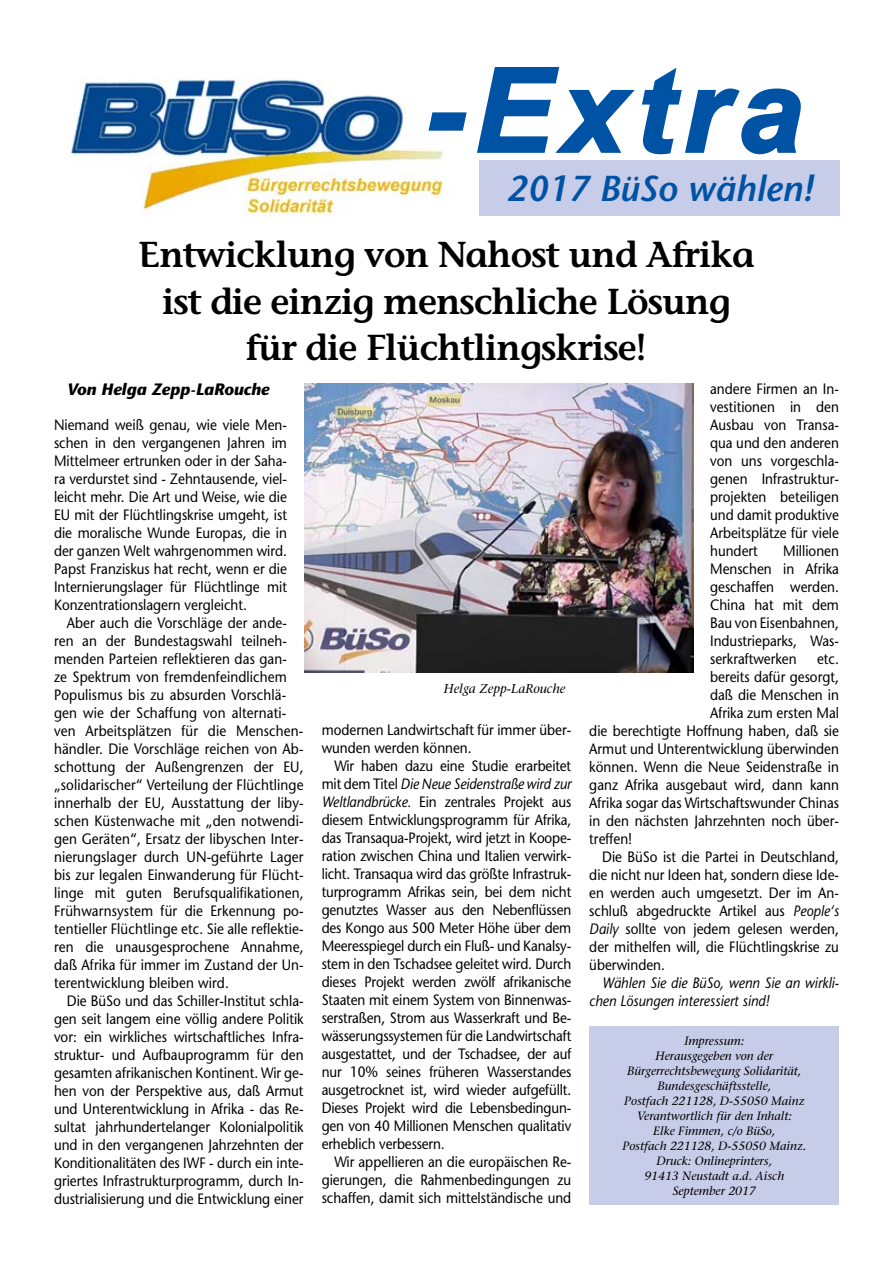
<style>
.page{position:relative;width:893px;height:1263px;background:#fff}
.page>*{position:absolute;margin:0;border:0;box-sizing:border-box;transform-origin:0 0}
.t1{font:italic 700 116.4px "Arial";letter-spacing:.08em;color:#0052a4}
.t2{font:600 36px/46.5px "Stone Informal Std";letter-spacing:-.025em;color:#000;text-align:center}
.t3{font:italic 600 36px "Stone Sans Std";color:#0052a4}
.t4{font:italic 700 16.5px "Stone Sans Std";letter-spacing:-.005em;color:#000}
.t5{font:500 15px/18px "Stone Sans Std";color:#000;text-align:justify;scale:.9 1}
.t6{font:italic 500 15px/18px "Stone Sans Std";color:#000;scale:.9 1}
.t7{font:italic 500 12.9px "Stone Serif Std";color:#000}
.t8{font:italic 500 12px/15px "Stone Serif Std";color:#000;text-align:center}
.s1{font-style:italic}
</style>
<div class="page">
<img style="left:71px;top:78px;width:377px;height:139px">
<svg style="left:427px;top:111px;width:40px;height:21px"></svg>
<svg style="left:477px;top:67px;width:324px;height:88px"></svg>
<div style="left:479px;top:161px;width:361px;height:55px;background:#c7cce8"></div>
<img style="left:304px;top:384px;width:389px;height:288px">
<div style="left:590px;top:1026px;width:249px;height:179px;background:#c7cce8"></div>
<h1 class="t1" style="left:426px;top:35px;width:378px">-Extra</h1>
<h2 class="t3" style="left:506px;top:167px;width:308px">2017 BüSo wählen!</h2>
<h2 class="t2" style="left:138px;top:232px;width:618px">Entwicklung von Nahost und Afrika ist die einzig menschliche Lösung für die Flüchtlingskrise!</h2>
<p class="t4" style="left:67px;top:379px;width:204px">Von Helga Zepp-LaRouche</p>
<p class="t5" style="left:54px;top:416px;width:260px">Niemand weiß genau, wie viele Men&shy;schen in den vergangenen Jahren im Mittelmeer ertrunken oder in der Saha&shy;ra verdurstet sind - Zehntausende, viel&shy;leicht mehr. Die Art und Weise, wie die EU mit der Flüchtlingskrise umgeht, ist die moralische Wunde Europas, die in der ganzen Welt wahrgenommen wird.<br>Papst Franziskus hat recht, wenn er die Internierungslager für Flüchtlinge mit Konzentrationslagern vergleicht.</p>
<p class="t5" style="left:54px;top:614px;width:279px;text-align:left;text-indent:13px">Aber auch die Vorschläge der ande&shy;ren an der Bundestagswahl teilneh&shy;menden Parteien reflektieren das gan&shy;ze Spektrum von fremdenfeindlichem Populismus bis zu absurden Vorschlä&shy;gen wie der Schaffung von alternati&shy;ven Arbeitsplätzen für die Menschen&shy;händler. Die Vorschläge reichen von Ab&shy;schottung der Außengrenzen der EU, „solidarischer“ Verteilung der Flüchtlinge innerhalb der EU, Ausstattung der liby&shy;schen Küstenwache mit „den notwendi&shy;gen Geräten“, Ersatz der libyschen Inter&shy;nierungslager durch UN-geführte Lager bis zur legalen Einwanderung für Flücht&shy;linge mit guten Berufsqualifikationen, Frühwarnsystem für die Erkennung po&shy;tentieller Flüchtlinge etc. Sie alle reflektie&shy;ren die unausgesprochene Annahme, daß Afrika für immer im Zustand der Un&shy;terentwicklung bleiben wird.</p>
<p class="t5" style="left:54px;top:992px;width:279px;text-indent:13px">Die BüSo und das Schiller-Institut schla&shy;gen seit langem eine völlig andere Politik vor: ein wirkliches wirtschaftliches Infra&shy;struktur- und Aufbauprogramm für den gesamten afrikanischen Kontinent. Wir ge&shy;hen von der Perspektive aus, daß Armut und Unterentwicklung in Afrika - das Re&shy;sultat jahrhundertelanger Kolonialpolitik und in den vergangenen Jahrzehnten der Konditionalitäten des IWF - durch ein inte&shy;griertes Infrastrukturprogramm, durch In&shy;dustrialisierung und die Entwicklung einer</p>
<p class="t7" style="left:444px;top:681px;width:123px">Helga Zepp-LaRouche</p>
<p class="t5" style="left:322px;top:721px;width:279px">modernen Landwirtschaft für immer über&shy;wunden werden können.</p>
<p class="t5" style="left:322px;top:757px;width:279px;text-indent:13px">Wir haben dazu eine Studie erarbeitet mit dem Titel <span class="s1">Die Neue Seidenstraße wird zur Weltlandbrücke.</span> Ein zentrales Projekt aus diesem Entwicklungsprogramm für Afrika, das Transaqua-Projekt, wird jetzt in Koope&shy;ration zwischen China und Italien verwirk&shy;licht. Transaqua wird das größte Infrastruk&shy;turprogramm Afrikas sein, bei dem nicht genutztes Wasser aus den Nebenflüssen des Kongo aus 500 Meter Höhe über dem Meeresspiegel durch ein Fluß- und Kanalsy&shy;stem in den Tschadsee geleitet wird. Durch dieses Projekt werden zwölf afrikanische Staaten mit einem System von Binnenwas&shy;serstraßen, Strom aus Wasserkraft und Be&shy;wässerungssystemen für die Landwirtschaft ausgestattet, und der Tschadsee, der auf nur 10% seines früheren Wasserstandes ausgetrocknet ist, wird wieder aufgefüllt.<br>Dieses Projekt wird die Lebensbedingun&shy;gen von 40 Millionen Menschen qualitativ erheblich verbessern.</p>
<p class="t5" style="left:322px;top:1153px;width:279px;text-indent:13px">Wir appellieren an die europäischen Re&shy;gierungen, die Rahmenbedingungen zu schaffen, damit sich mittelständische und</p>
<p class="t5" style="left:710px;top:379px;width:145px">andere Firmen an In&shy;vestitionen in den Ausbau von Transa&shy;qua und den anderen von uns vorgeschla&shy;genen Infrastruktur&shy;projekten beteiligen und damit produktive Arbeitsplätze für viele hundert</p>
<p class="t5" style="left:710px;top:541px;width:145px;text-indent:73px">Millionen Menschen in Afrika geschaffen werden.<br>China hat mit dem Bau von Eisenbahnen, Industrieparks, Was&shy;serkraftwerken</p>
<p class="t5" style="left:817px;top:649px;width:26px">etc.</p>
<p class="t5" style="left:710px;top:667px;width:145px">bereits dafür gesorgt,</p>
<p class="t5" style="left:710px;top:685px;width:145px">daß die Menschen in</p>
<p class="t5" style="left:710px;top:703px;width:145px">Afrika zum ersten Mal</p>
<p class="t5" style="left:589px;top:721px;width:279px">die berechtigte Hoffnung haben, daß sie</p>
<p class="t5" style="left:589px;top:739px;width:279px">Armut und Unterentwicklung überwinden</p>
<p class="t5" style="left:589px;top:757px;width:279px">können. Wenn die Neue Seidenstraße in</p>
<p class="t5" style="left:589px;top:775px;width:279px">ganz Afrika ausgebaut wird, dann kann</p>
<p class="t5" style="left:589px;top:793px;width:279px">Afrika sogar das Wirtschaftswunder Chinas</p>
<p class="t5" style="left:589px;top:811px;width:279px">in den nächsten Jahrzehnten noch über-</p>
<p class="t5" style="left:589px;top:829px;width:49px">treffen!</p>
<p class="t5" style="left:602px;top:847px;width:265px">Die BüSo ist die Partei in Deutschland,</p>
<p class="t5" style="left:589px;top:865px;width:279px">die nicht nur Ideen hat, sondern diese Ide-</p>
<p class="t5" style="left:589px;top:883px;width:279px">en werden auch umgesetzt. Der im An-</p>
<p class="t5" style="left:589px;top:901px;width:279px">schluß abgedruckte Artikel aus <span class="s1">People‘s</span></p>
<p class="t5" style="left:589px;top:919px;width:279px"><span class="s1">Daily</span> sollte von jedem gelesen werden,</p>
<p class="t5" style="left:589px;top:937px;width:279px">der mithelfen will, die Flüchtlingskrise zu</p>
<p class="t5" style="left:589px;top:955px;width:86px">überwinden.</p>
<p class="t6" style="left:589px;top:973px;width:279px;text-indent:13px">Wählen Sie die BüSo, wenn Sie an wirkli&shy;chen Lösungen interessiert sind!</p>
<p class="t8" style="left:622px;top:1033px;width:185px">Impressum:<br>Herausgegeben von der<br>Bürgerrechtsbewegung Solidarität,<br>Bundesgeschäftsstelle,<br>Postfach 221128, D-55050 Mainz<br>Verantwortlich für den Inhalt:<br>Elke Fimmen, c/o BüSo,<br>Postfach 221128, D-55050 Mainz.<br>Druck: Onlineprinters,<br>91413 Neustadt a.d. Aisch<br>September 2017</p>
</div>
